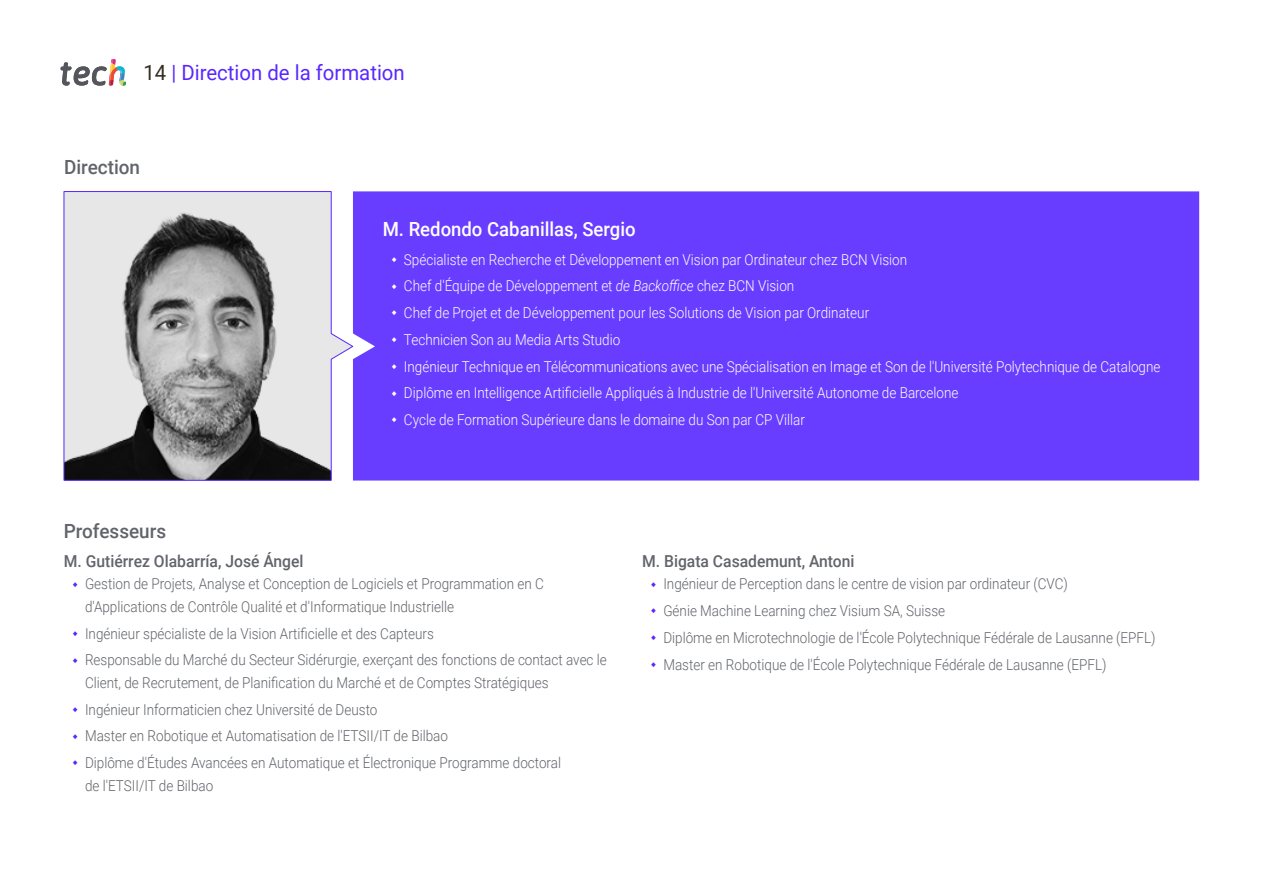
<style>
.page{position:relative;width:1263px;height:893px;background:#fff}
.page>*{position:absolute;margin:0;border:0;box-sizing:border-box;transform-origin:0 0}
.t1{font:21px "Roboto";color:#5927ff}
.t2{font:500 19.5px "Roboto";color:#fff;scale:.95 1}
.t3{font:500 19.5px "Roboto";color:#61646a}
.t4{font:500 16.5px "Roboto";color:#61646a;scale:.95 1}
.t5{font:300 15px/26.7px "Roboto";color:#61646a;scale:.9 1}
.t6{font:300 15px/26.7px "Roboto";color:#fff;scale:.9 1}
.s1{color:#312e20}
.s2{font-style:italic}
</style>
<div class="page">
<div style="left:353px;top:191px;width:846px;height:290px;background:#693dff"></div>
<svg style="left:64px;top:191px;width:289px;height:290px;background:#b0b0b2"></svg>
<svg style="left:61px;top:59px;width:65px;height:27px"></svg>
<svg style="left:392px;top:257px;width:5px;height:5px"></svg>
<svg style="left:392px;top:284px;width:5px;height:5px"></svg>
<svg style="left:392px;top:310px;width:5px;height:5px"></svg>
<svg style="left:392px;top:337px;width:5px;height:5px"></svg>
<svg style="left:392px;top:364px;width:5px;height:5px"></svg>
<svg style="left:392px;top:391px;width:5px;height:5px"></svg>
<svg style="left:392px;top:417px;width:5px;height:5px"></svg>
<h1 class="t1" style="left:144px;top:57px;width:263px"><span class="s1">14</span> | Direction de la formation</h1>
<h2 class="t3" style="left:64px;top:154px;width:78px">Direction</h2>
<h2 class="t3" style="left:64px;top:517px;width:104px">Professeurs</h2>
<h2 class="t2" style="left:383px;top:215px;width:268px">M. Redondo Cabanillas, Sergio</h2>
<p class="t6" style="left:404px;top:245px;width:842px">Spécialiste en Recherche et Développement en Vision par Ordinateur chez BCN Vision<br>Chef d'Équipe de Développement et <span class="s2">de Backoffice</span> chez BCN Vision<br>Chef de Projet et de Développement pour les Solutions de Vision par Ordinateur<br>Technicien Son au Media Arts Studio<br>Ingénieur Technique en Télécommunications avec une Spécialisation en Image et Son de l'Université Polytechnique de Catalogne Diplôme en Intelligence Artificielle Appliqués à Industrie de l'Université Autonome de Barcelone<br>Cycle de Formation Supérieure dans le domaine du Son par CP Villar</p>
<p class="t4" style="left:64px;top:550px;width:254px">M. Gutiérrez Olabarría, José Ángel</p>
<p class="t5" style="left:85px;top:572px;width:511px;line-height:22.5px">Gestion de Projets, Analyse et Conception de Logiciels et Programmation en C d'Applications de Contrôle Qualité et d'Informatique Industrielle</p>
<p class="t5" style="left:85px;top:619px;width:581px">Ingénieur spécialiste de la Vision Artificielle et des Capteurs<br>Responsable du Marché du Secteur Sidérurgie, exerçant des fonctions de contact avec le</p>
<p class="t5" style="left:85px;top:669px;width:530px">Client, de Recrutement, de Planification du Marché et de Comptes Stratégiques Ingénieur Informaticien chez Université de Deusto<br>Master en Robotique et Automatisation de l'ETSII/IT de Bilbao<br>Diplôme d'Études Avancées en Automatique et Électronique Programme doctoral</p>
<p class="t5" style="left:85px;top:771px;width:144px">de l'ETSII/IT de Bilbao</p>
<p class="t4" style="left:642px;top:550px;width:225px">M. Bigata Casademunt, Antoni</p>
<p class="t5" style="left:663px;top:570px;width:548px">Ingénieur de Perception dans le centre de vision par ordinateur (CVC)<br>Génie Machine Learning chez Visium SA, Suisse<br>Diplôme en Microtechnologie de l'École Polytechnique Fédérale de Lausanne (EPFL)<br>Master en Robotique de l'École Polytechnique Fédérale de Lausanne (EPFL)</p>
</div>
